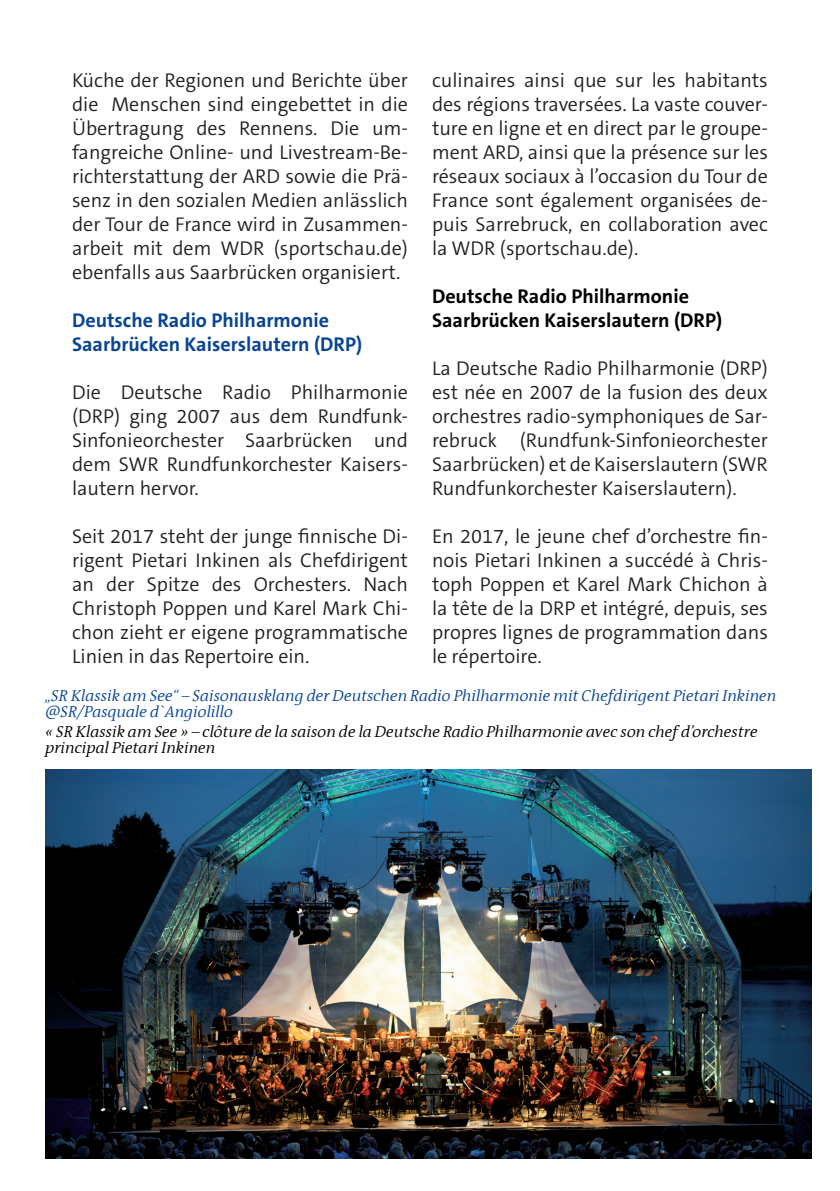
<style>
.page{position:relative;width:840px;height:1191px;background:#fff}
.page>*{position:absolute;margin:0;border:0;box-sizing:border-box;transform-origin:0 0}
.t1{font:300 20px/24px "The Sans C5";color:#231f20;text-align:justify}
.t2{font:700 20px/24px "The Sans C5";color:#094594}
.t3{font:700 20px/24px "The Sans C5";color:#000001}
.Bu{font:italic 300 16px "The Antiqua B4 i";color:#094594}
.Bu-2{font:italic 300 16px "The Antiqua B4 i";color:#000001}
</style>
<div class="page">
<img style="left:45px;top:769px;width:766px;height:389px">
<p class="t1" style="left:72px;top:68px;width:337px">Küche der Regionen und Berichte über die Menschen sind eingebettet in die Übertragung des Rennens. Die um&shy;fangreiche Online- und Livestream-Be&shy;richterstattung der ARD sowie die Prä&shy;senz in den sozialen Medien anlässlich der Tour de France wird in Zusammen&shy;arbeit mit dem WDR (sportschau.de) ebenfalls aus Saarbrücken organisiert.</p>
<p class="t2" style="left:72px;top:308px;width:291px">Deutsche Radio Philharmonie<br>Saarbrücken Kaiserslautern (DRP)</p>
<p class="t1" style="left:72px;top:380px;width:337px">Die Deutsche Radio Philharmonie (DRP) ging 2007 aus dem Rundfunk-Sinfonieorchester Saarbrücken und dem SWR Rundfunkorchester Kaisers&shy;lautern hervor.</p>
<p class="t1" style="left:72px;top:524px;width:337px">Seit 2017 steht der junge finnische Di&shy;rigent Pietari Inkinen als Chefdirigent an der Spitze des Orchesters. Nach Christoph Poppen und Karel Mark Chi&shy;chon zieht er eigene programmatische Linien in das Repertoire ein.</p>
<p class="Bu" style="left:45px;top:687px;width:732px">„SR Klassik am See“ – Saisonausklang der Deutschen Radio Philharmonie mit Chefdirigent Pietari Inkinen</p>
<p class="Bu" style="left:45px;top:703px;width:189px">@SR/Pasquale d`Angiolillo</p>
<p class="Bu-2" style="left:45px;top:723px;width:713px">« SR Klassik am See » – clôture de la saison de la Deutsche Radio Philharmonie avec son chef d’orchestre</p>
<p class="Bu-2" style="left:45px;top:739px;width:172px">principal Pietari Inkinen</p>
<p class="t1" style="left:432px;top:68px;width:337px">culinaires ainsi que sur les habitants des régions traversées. La vaste couver&shy;ture en ligne et en direct par le groupe&shy;ment ARD, ainsi que la présence sur les réseaux sociaux à l’occasion du Tour de France sont également organisées de&shy;puis Sarrebruck, en collaboration avec la WDR (sportschau.de).</p>
<p class="t3" style="left:432px;top:284px;width:291px">Deutsche Radio Philharmonie<br>Saarbrücken Kaiserslautern (DRP)</p>
<p class="t1" style="left:432px;top:356px;width:337px">La Deutsche Radio Philharmonie (DRP) est née en 2007 de la fusion des deux orchestres radio-symphoniques de Sar&shy;rebruck (Rundfunk-Sinfonieorchester Saarbrücken) et de Kaiserslautern (SWR Rundfunkorchester Kaiserslautern).</p>
<p class="t1" style="left:432px;top:524px;width:337px">En 2017, le jeune chef d’orchestre fin&shy;nois Pietari Inkinen a succédé à Chris&shy;toph Poppen et Karel Mark Chichon à la tête de la DRP et intégré, depuis, ses propres lignes de programmation dans le répertoire.</p>
</div>
